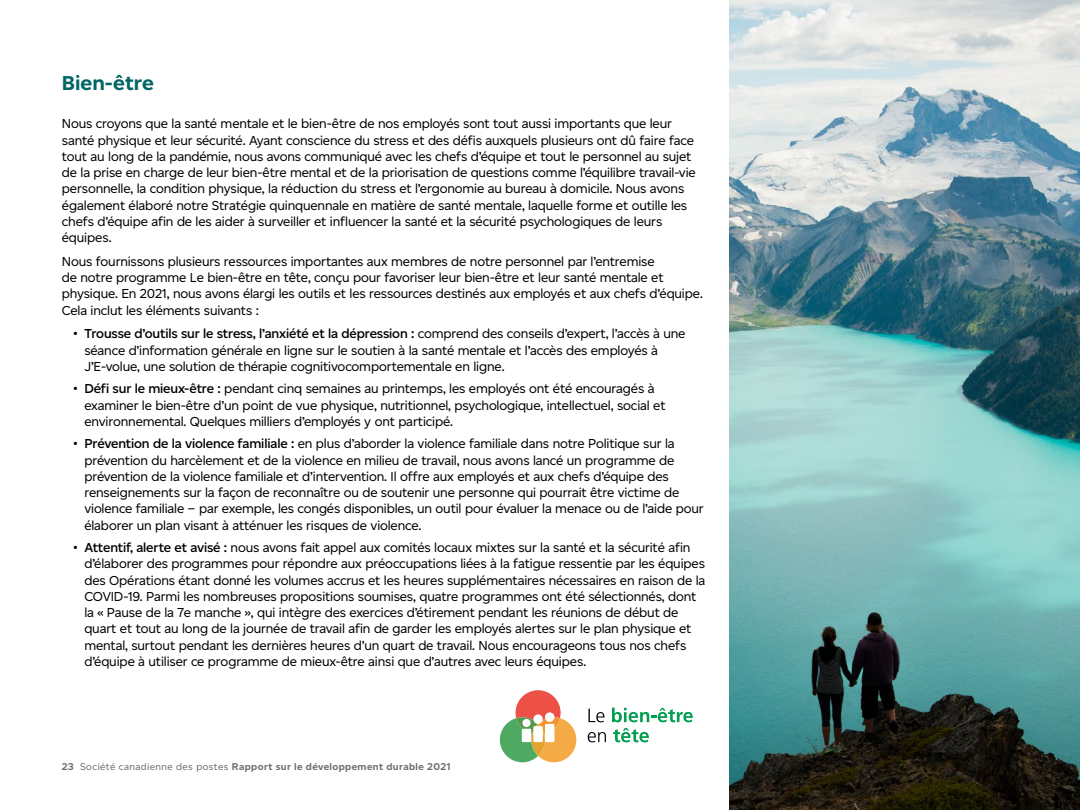
<style>
.page{position:relative;width:1080px;height:810px;background:#fff}
.page>*{position:absolute;margin:0;border:0;box-sizing:border-box;transform-origin:0 0}
.Head_2{font:700 21.25px "Canadiana Text";color:#006565}
.Body_Text{font:13.75px/16.2px "Canadiana Text";letter-spacing:-.01em;color:#000}
.t1{font:700 10px "Canadiana Display";letter-spacing:.04em;color:#6d6e71}
.s1{font-weight:600}
.s2{font-weight:400}
</style>
<div class="page">
<svg style="left:588px;top:709px;width:16px;height:13px"></svg>
<svg style="left:612px;top:708px;width:81px;height:14px"></svg>
<svg style="left:588px;top:732px;width:18px;height:10px"></svg>
<svg style="left:613px;top:728px;width:36px;height:14px"></svg>
<svg style="left:500px;top:690px;width:76px;height:72px"></svg>
<div style="left:545px;top:712px;width:9px;height:10px;background:#fff;border-radius:50%"></div>
<div style="left:522px;top:729px;width:9px;height:13px;background:#fff"></div>
<div style="left:533px;top:714px;width:10px;height:10px;background:#fff;border-radius:50%"></div>
<div style="left:522px;top:719px;width:9px;height:8px;background:#fff;border-radius:50%"></div>
<div style="left:533px;top:726px;width:10px;height:16px;background:#fff"></div>
<div style="left:545px;top:724px;width:9px;height:18px;background:#fff"></div>
<img style="left:729px;top:0;width:351px;height:810px">
<h2 class="Head_2" style="left:62px;top:70px;width:94px">Bien-être</h2>
<p class="Body_Text" style="left:62px;top:116px;width:635px">Nous croyons que la santé mentale et le bien-être de nos employés sont tout aussi importants que leur santé physique et leur sécurité. Ayant conscience du stress et des défis auxquels plusieurs ont dû faire face tout au long de la pandémie, nous avons communiqué avec les chefs d’équipe et tout le personnel au sujet de la prise en charge de leur bien-être mental et de la priorisation de questions comme l’équilibre travail-vie personnelle, la condition physique, la réduction du stress et l’ergonomie au bureau à domicile. Nous avons également élaboré notre Stratégie quinquennale en matière de santé mentale, laquelle forme et outille les chefs d’équipe afin de les aider à surveiller et influencer la santé et la sécurité psychologiques de leurs équipes.</p>
<p class="Body_Text" style="left:62px;top:253px;width:643px">Nous fournissons plusieurs ressources importantes aux membres de notre personnel par l’entremise<br>de notre programme Le bien-être en tête, conçu pour favoriser leur bien-être et leur santé mentale et physique. En 2021, nous avons élargi les outils et les ressources destinés aux employés et aux chefs d’équipe.<br>Cela inclut les éléments suivants :</p>
<p class="Body_Text" style="left:84px;top:326px;width:603px;text-indent:-11px">• <span class="s1">Trousse d’outils sur le stress, l’anxiété et la dépression :</span> comprend des conseils d’expert, l’accès à une séance d’information générale en ligne sur le soutien à la santé mentale et l’accès des employés à<br>J’E-volue, une solution de thérapie cognitivocomportementale en ligne.</p>
<p class="Body_Text" style="left:84px;top:381px;width:583px;text-indent:-11px">• <span class="s1">Défi sur le mieux-être :</span> pendant cinq semaines au printemps, les employés ont été encouragés à examiner le bien-être d’un point de vue physique, nutritionnel, psychologique, intellectuel, social et environnemental. Quelques milliers d’employés y ont participé.</p>
<p class="Body_Text" style="left:84px;top:436px;width:621px;text-indent:-11px">• <span class="s1">Prévention de la violence familiale :</span> en plus d’aborder la violence familiale dans notre Politique sur la prévention du harcèlement et de la violence en milieu de travail, nous avons lancé un programme de prévention de la violence familiale et d’intervention. Il offre aux employés et aux chefs d’équipe des renseignements sur la façon de reconnaître ou de soutenir une personne qui pourrait être victime de violence familiale – par exemple, les congés disponibles, un outil pour évaluer la menace ou de l’aide pour élaborer un plan visant à atténuer les risques de violence.</p>
<p class="Body_Text" style="left:84px;top:539px;width:622px;text-indent:-11px">• <span class="s1">Attentif, alerte et avisé :</span> nous avons fait appel aux comités locaux mixtes sur la santé et la sécurité afin d’élaborer des programmes pour répondre aux préoccupations liées à la fatigue ressentie par les équipes des Opérations étant donné les volumes accrus et les heures supplémentaires nécessaires en raison de la COVID-19. Parmi les nombreuses propositions soumises, quatre programmes ont été sélectionnés, dont la « Pause de la 7e manche », qui intègre des exercices d’étirement pendant les réunions de début de quart et tout au long de la journée de travail afin de garder les employés alertes sur le plan physique et mental, surtout pendant les dernières heures d’un quart de travail. Nous encourageons tous nos chefs d’équipe à utiliser ce programme de mieux-être ainsi que d’autres avec leurs équipes.</p>
<p class="t1" style="left:62px;top:761px;width:390px">23 <span class="s2">Société canadienne des postes</span> Rapport sur le développement durable 2021</p>
</div>
